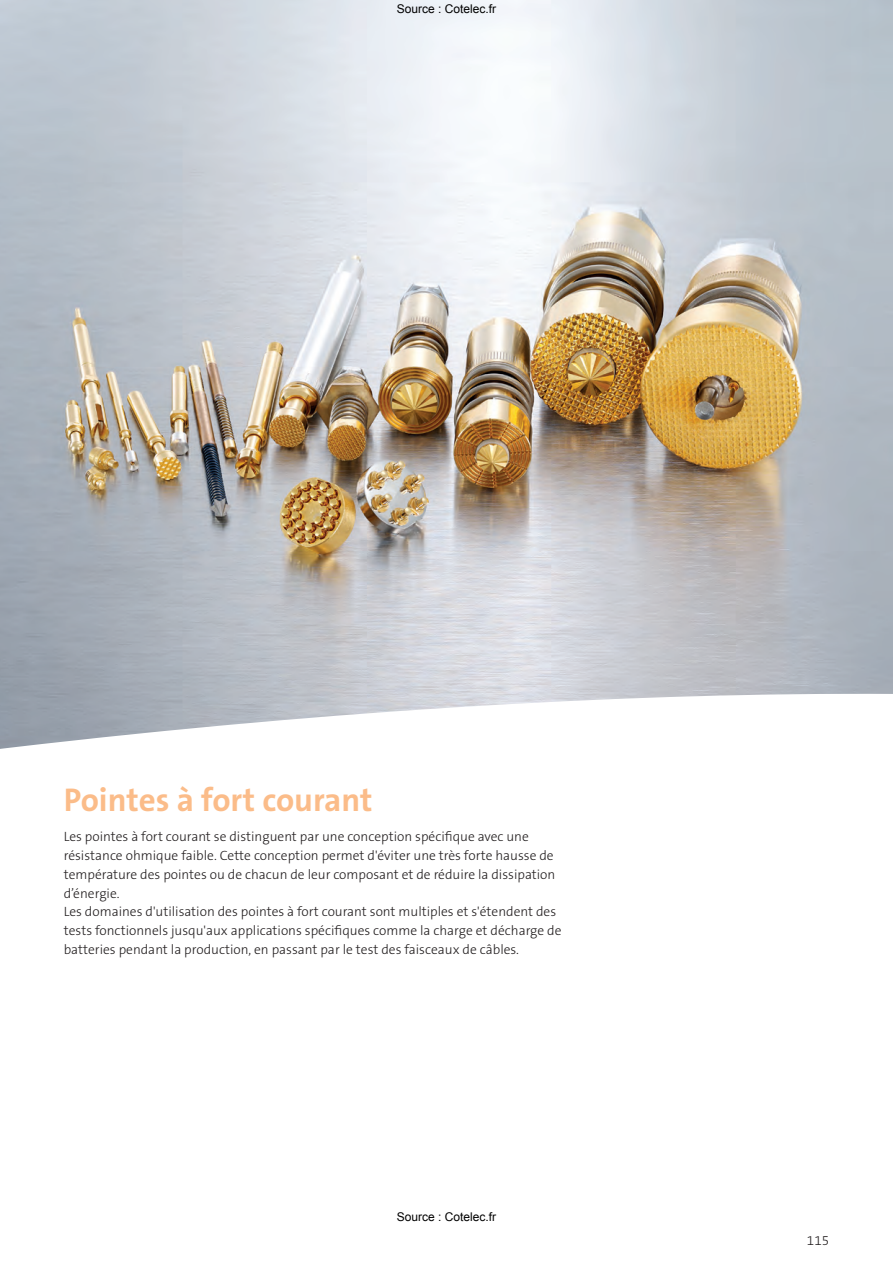
<style>
.page{position:relative;width:893px;height:1263px;background:#fff}
.page>*{position:absolute;margin:0;border:0;box-sizing:border-box;transform-origin:0 0}
.t1{font:700 33px "The Sans Os F";color:#fbbc89}
.t2{font:300 13.5px/18.8px "The Sans Os F";color:#231f20}
.t3{font:12px "Arial";color:#000}
</style>
<div class="page">
<img style="left:0;top:0;width:893px;height:749px">
<p class="t3" style="left:397px;top:0;width:101px">Source : Cotelec.fr</p>
<h1 class="t1" style="left:64px;top:779px;width:310px">Pointes à fort courant</h1>
<p class="t2" style="left:64px;top:827px;width:499px">Les pointes à fort courant se distinguent par une conception spécifique avec une résistance ohmique faible. Cette conception permet d'éviter une très forte hausse de température des pointes ou de chacun de leur composant et de réduire la dissipation d’énergie.<br>Les domaines d'utilisation des pointes à fort courant sont multiples et s'étendent des tests fonctionnels jusqu'aux applications spécifiques comme la charge et décharge de batteries pendant la production, en passant par le test des faisceaux de câbles.</p>
<p class="t3" style="left:397px;top:1208px;width:101px">Source : Cotelec.fr</p>
<p class="t2" style="left:807px;top:1231px;width:24px">115</p>
</div>
